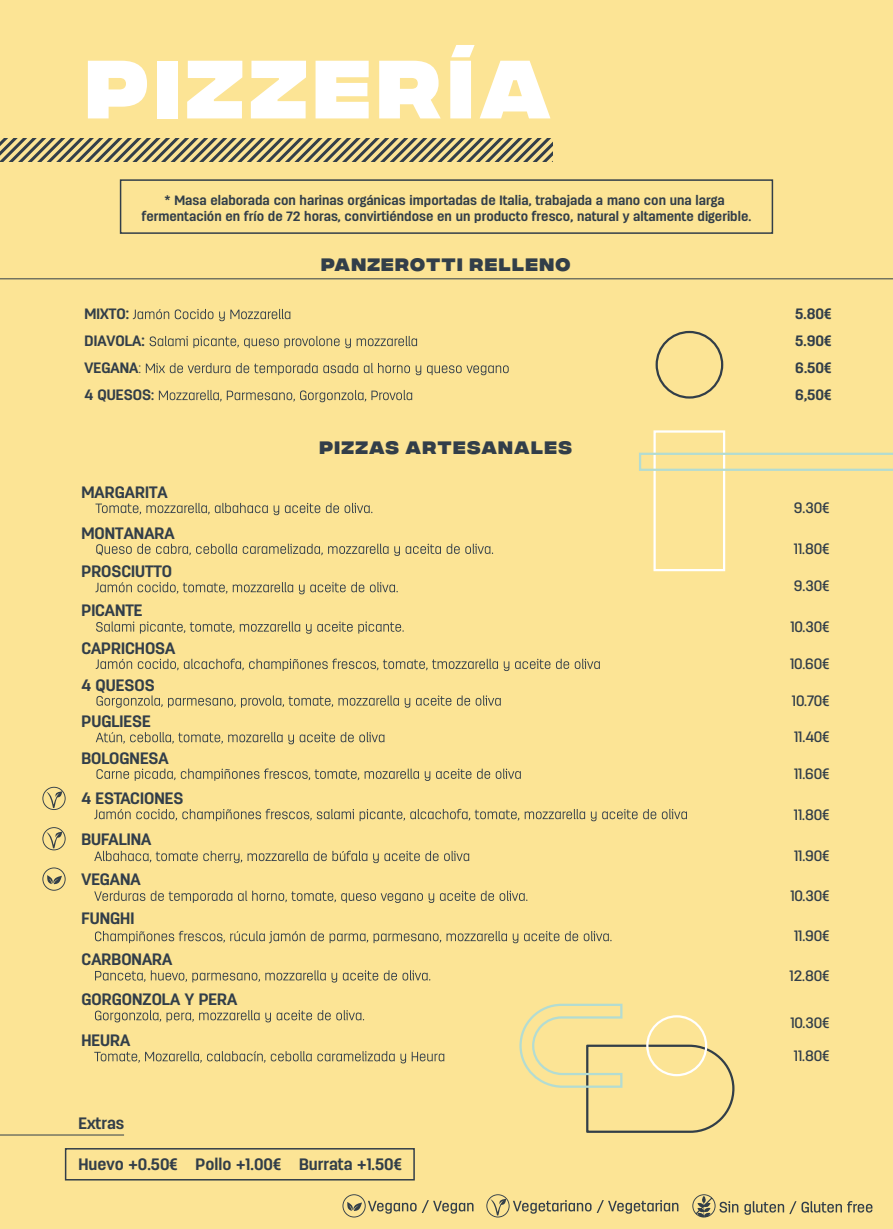
<style>
.page{position:relative;width:893px;height:1229px;background:#fce495}
.page>*{position:absolute;margin:0;border:0;box-sizing:border-box;transform-origin:0 0}
.t1{font:800 82.5px "Integral CF";letter-spacing:.075em;color:#fff}
.t2{font:800 18px "Integral CF";letter-spacing:.075em;color:#323e49}
.t3{font:700 16.5px/35.7px "Antartida";color:#323e49}
.t4{font:500 15px/33px "Antartida";color:#323e49}
.t5{font:700 15px/27px "Antartida";color:#323e49}
.t6{font:700 13.5px/16.2px "Antartida";color:#323e49;text-align:center}
.s1{font-weight:300;font-size:13.5px}
.s2{font-size:13.5px}
</style>
<div class="page">
<hr style="left:0;top:278px;width:893px;height:1px;background:#323e49">
<hr style="left:0;top:1134px;width:124px;height:1px;background:#323e49">
<svg style="left:42px;top:867px;width:24px;height:24px"></svg>
<svg style="left:42px;top:787px;width:24px;height:23px"></svg>
<svg style="left:42px;top:827px;width:24px;height:23px"></svg>
<svg style="left:133px;top:309px;width:157px;height:12px"></svg>
<svg style="left:150px;top:336px;width:267px;height:12px"></svg>
<svg style="left:146px;top:363px;width:363px;height:12px"></svg>
<svg style="left:159px;top:390px;width:253px;height:12px"></svg>
<svg style="left:95px;top:931px;width:517px;height:12px"></svg>
<svg style="left:95px;top:970px;width:335px;height:12px"></svg>
<svg style="left:95px;top:1010px;width:269px;height:12px"></svg>
<svg style="left:94px;top:1051px;width:350px;height:12px"></svg>
<svg style="left:95px;top:582px;width:303px;height:12px"></svg>
<svg style="left:96px;top:544px;width:397px;height:12px"></svg>
<svg style="left:95px;top:503px;width:277px;height:12px"></svg>
<svg style="left:96px;top:621px;width:308px;height:13px"></svg>
<svg style="left:96px;top:658px;width:504px;height:13px"></svg>
<svg style="left:96px;top:695px;width:405px;height:13px"></svg>
<svg style="left:96px;top:732px;width:288px;height:12px"></svg>
<svg style="left:96px;top:768px;width:425px;height:13px"></svg>
<svg style="left:94px;top:809px;width:593px;height:12px"></svg>
<svg style="left:94px;top:851px;width:375px;height:12px"></svg>
<svg style="left:94px;top:891px;width:433px;height:12px"></svg>
<div style="left:653px;top:430px;width:72px;height:141px;border:2px solid #fff"></div>
<div style="left:656px;top:331px;width:67px;height:68px;border:2px solid #323e48;border-radius:50%"></div>
<svg style="left:519px;top:1003px;width:216px;height:130px"></svg>
<div style="left:646px;top:1015px;width:61px;height:61px;border:2px solid #fff;border-radius:50%"></div>
<svg style="left:0;top:139px;width:552px;height:22px"></svg>
<div style="left:120px;top:179px;width:653px;height:55px;border:2px solid #323e49"></div>
<svg style="left:639px;top:453px;width:254px;height:18px"></svg>
<svg style="left:342px;top:1194px;width:131px;height:23px"></svg>
<svg style="left:486px;top:1194px;width:192px;height:23px"></svg>
<svg style="left:692px;top:1194px;width:180px;height:24px"></svg>
<div style="left:65px;top:1148px;width:350px;height:32px;border:2px solid #323e49"></div>
<h1 class="t1" style="left:86px;top:42px;width:466px">PIZZERÍA</h1>
<p class="t6" style="left:142px;top:192px;width:611px">* Masa elaborada con harinas orgánicas importadas de Italia, trabajada a mano con una larga fermentación en frío de 72 horas, convirtiéndose en un producto fresco, natural y altamente digerible.</p>
<p class="t2" style="left:321px;top:254px;width:251px">PANZEROTTI RELLENO</p>
<p class="t5" style="left:85px;top:300px;width:71px">MIXTO:<br>DIAVOLA:<br>VEGANA<span class="s1">:<br></span>4 QUESOS<span class="s2">:</span></p>
<p class="t5" style="left:795px;top:300px;width:38px;text-align:justify">5.80€ 5.90€ 6.50€ 6,50€</p>
<p class="t3" style="left:81px;top:475px;width:88px">MARGARITA</p>
<p class="t3" style="left:81px;top:516px;width:95px">MONTANARA</p>
<p class="t3" style="left:81px;top:554px;width:92px">PROSCIUTTO</p>
<p class="t3" style="left:81px;top:592px;width:62px">PICANTE</p>
<p class="t3" style="left:81px;top:630px;width:95px">CAPRICHOSA</p>
<p class="t3" style="left:81px;top:667px;width:75px">4 QUESOS<br>PUGLIESE</p>
<p class="t3" style="left:81px;top:740px;width:89px">BOLOGNESA</p>
<p class="t3" style="left:81px;top:780px;width:103px">4 ESTACIONES</p>
<p class="t3" style="left:81px;top:821px;width:71px">BUFALINA</p>
<p class="t3" style="left:81px;top:862px;width:61px">VEGANA</p>
<p class="t3" style="left:81px;top:901px;width:54px">FUNGHI</p>
<p class="t3" style="left:81px;top:941px;width:92px">CARBONARA</p>
<p class="t3" style="left:81px;top:981px;width:157px">GORGONZOLA Y PERA</p>
<p class="t3" style="left:81px;top:1022px;width:50px">HEURA</p>
<p class="t2" style="left:320px;top:437px;width:254px">PIZZAS ARTESANALES</p>
<p class="t3" style="left:78px;top:1106px;width:47px">Extras</p>
<p class="t3" style="left:78px;top:1146px;width:325px">Huevo +0.50€ Pollo +1.00€ Burrata +1.50€</p>
<p class="t4" style="left:794px;top:491px;width:37px">9.30€</p>
<p class="t4" style="left:794px;top:532px;width:37px">11.80€</p>
<p class="t4" style="left:794px;top:570px;width:37px">9.30€</p>
<p class="t4" style="left:790px;top:610px;width:41px">10.30€</p>
<p class="t4" style="left:790px;top:647px;width:41px">10.60€</p>
<p class="t4" style="left:792px;top:684px;width:39px">10.70€</p>
<p class="t4" style="left:794px;top:721px;width:37px">11.40€</p>
<p class="t4" style="left:794px;top:757px;width:37px">11.60€</p>
<p class="t4" style="left:794px;top:798px;width:37px">11.80€</p>
<p class="t4" style="left:794px;top:839px;width:37px">11.90€</p>
<p class="t4" style="left:790px;top:879px;width:41px">10.30€</p>
<p class="t4" style="left:794px;top:919px;width:37px">11.90€</p>
<p class="t4" style="left:790px;top:959px;width:42px">12.80€</p>
<p class="t4" style="left:790px;top:1007px;width:41px">10.30€<br>11.80€</p>
</div>
